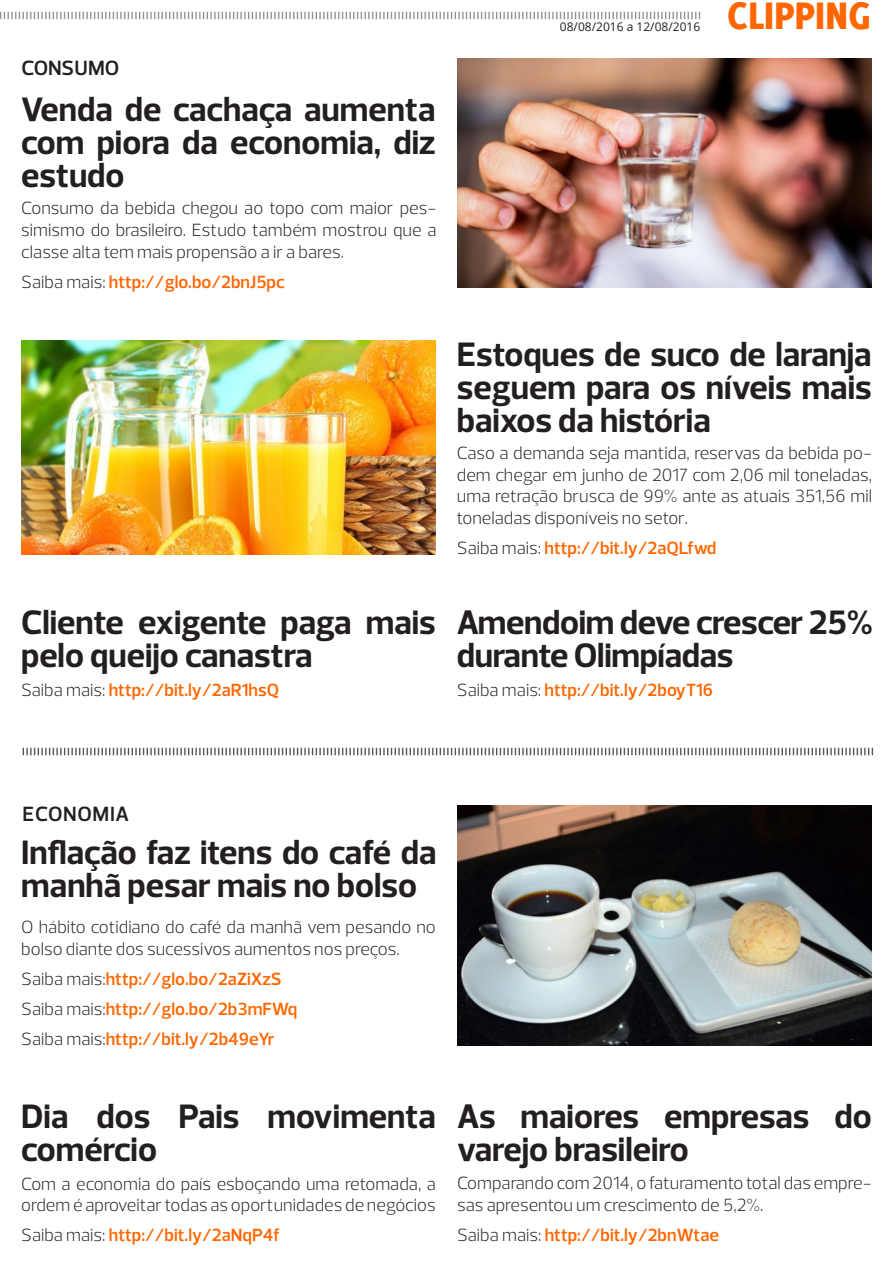
<style>
.page{position:relative;width:893px;height:1263px;background:#fff}
.page>*{position:absolute;margin:0;border:0;box-sizing:border-box;transform-origin:0 0}
.t1{font:800 42px "Delicious";color:#f60}
.t2{font:700 34.5px/33px "Prelo";color:#231f20}
.t3{font:600 21px "Prelo";letter-spacing:.03em;color:#231f20}
.t4{font:600 21px "Prelo";letter-spacing:.01em;color:#231f20}
.t5{font:300 18px/21.6px "Prelo";color:#231f20}
.t6{font:600 18px "Prelo";color:#f60}
.t7{font:12px "Open Sans";color:#231f20}
.s1{font-weight:300;color:#231f20}
</style>
<div class="page">
<svg style="left:0;top:12px;width:700px;height:8px"></svg>
<svg style="left:22px;top:747px;width:852px;height:9px"></svg>
<img style="left:457px;top:59px;width:415px;height:229px">
<img style="left:457px;top:805px;width:414px;height:240px">
<img style="left:21px;top:340px;width:414px;height:214px">
<p class="t4" style="left:21px;top:55px;width:99px">CONSUMO</p>
<p class="t2" style="left:21px;top:93px;width:416px;text-align:justify">Venda de cachaça aumenta com piora da economia, diz estudo</p>
<p class="t5" style="left:21px;top:198px;width:417px;text-align:justify">Consumo da bebida chegou ao topo com maior pes&shy;simismo do brasileiro. Estudo também mostrou que a classe alta tem mais propensão a ir a bares.</p>
<p class="t6" style="left:21px;top:271px;width:265px"><span class="s1">Saiba mais:</span> http://glo.bo/2bnJ5pc</p>
<p class="t2" style="left:21px;top:606px;width:416px">Cliente exigente paga mais pelo queijo canastra</p>
<p class="t6" style="left:21px;top:678px;width:260px"><span class="s1">Saiba mais:</span> http://bit.ly/2aR1hsQ</p>
<p class="t7" style="left:560px;top:18px;width:142px">08/08/2016 a 12/08/2016</p>
<h1 class="t1" style="left:727px;top:-9px;width:145px">CLIPPING</h1>
<p class="t2" style="left:457px;top:338px;width:416px;text-align:justify">Estoques de suco de laranja seguem para os níveis mais baixos da história</p>
<p class="t5" style="left:457px;top:442px;width:417px;text-align:justify">Caso a demanda seja mantida, reservas da bebida po&shy;dem chegar em junho de 2017 com 2,06 mil toneladas, uma retração brusca de 99% ante as atuais 351,56 mil toneladas disponíveis no setor.</p>
<p class="t6" style="left:457px;top:537px;width:261px"><span class="s1">Saiba mais:</span> http://bit.ly/2aQLfwd</p>
<p class="t2" style="left:457px;top:606px;width:418px">Amendoim deve crescer 25% durante Olimpíadas</p>
<p class="t6" style="left:457px;top:678px;width:258px"><span class="s1">Saiba mais:</span> http://bit.ly/2boyT16</p>
<p class="t3" style="left:23px;top:801px;width:108px">ECONOMIA</p>
<p class="t2" style="left:21px;top:836px;width:417px">Inflação faz itens do café da manhã pesar mais no bolso</p>
<p class="t5" style="left:21px;top:916px;width:416px">O hábito cotidiano do café da manhã vem pesando no bolso diante dos sucessivos aumentos nos preços.</p>
<p class="t6" style="left:21px;top:968px;width:262px"><span class="s1">Saiba mais:</span>http://glo.bo/2aZiXzS</p>
<p class="t6" style="left:21px;top:998px;width:278px"><span class="s1">Saiba mais:</span>http://glo.bo/2b3mFWq</p>
<p class="t6" style="left:21px;top:1028px;width:255px"><span class="s1">Saiba mais:</span>http://bit.ly/2b49eYr</p>
<p class="t2" style="left:21px;top:1100px;width:416px">Dia dos Pais movimenta comércio</p>
<p class="t5" style="left:21px;top:1173px;width:416px">Com a economia do país esboçando uma retomada, a ordem é aproveitar todas as oportunidades de negócios</p>
<p class="t6" style="left:21px;top:1224px;width:260px"><span class="s1">Saiba mais:</span> http://bit.ly/2aNqP4f</p>
<p class="t2" style="left:457px;top:1100px;width:416px">As maiores empresas do varejo brasileiro</p>
<p class="t5" style="left:457px;top:1172px;width:416px">Comparando com 2014, o faturamento total das empre&shy;sas apresentou um crescimento de 5,2%.</p>
<p class="t6" style="left:457px;top:1224px;width:263px"><span class="s1">Saiba mais:</span> http://bit.ly/2bnWtae</p>
</div>
